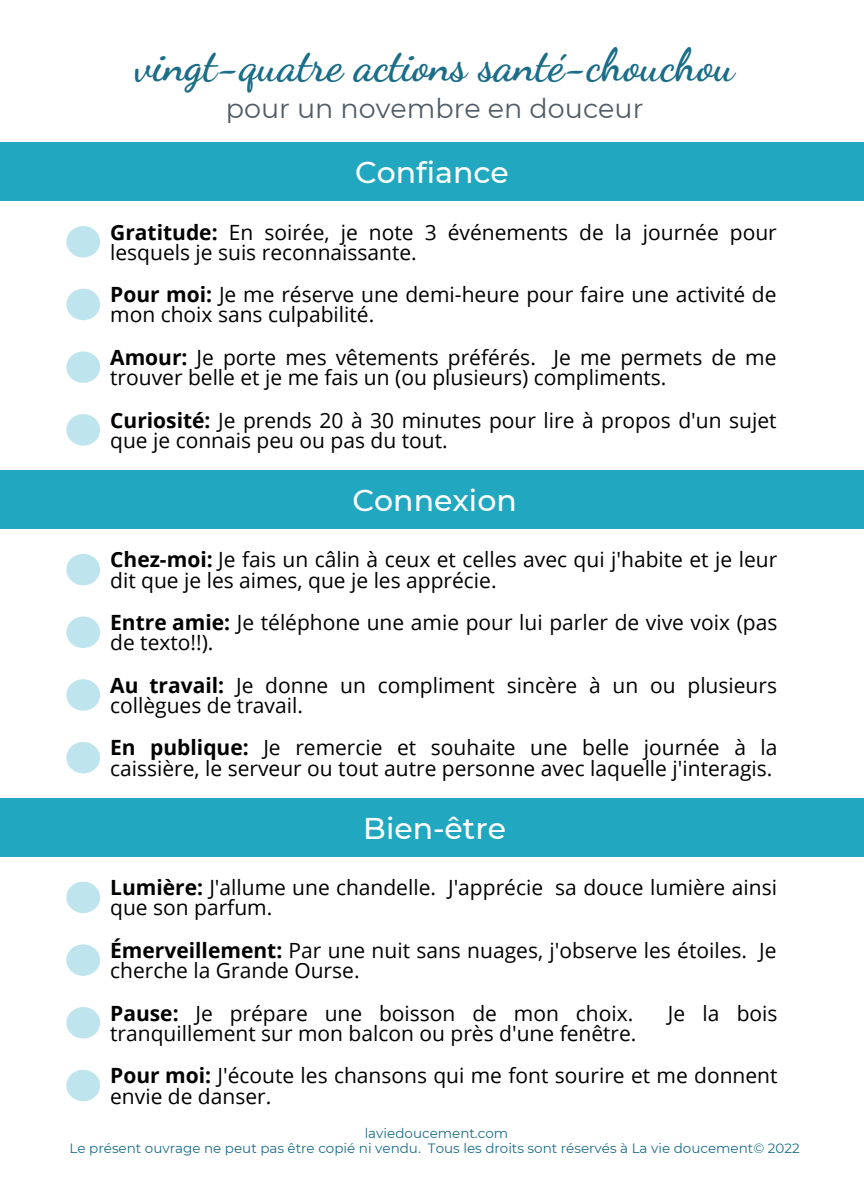
<style>
.page{position:relative;width:864px;height:1188px;background:#fff}
.page>*{position:absolute;margin:0;border:0;box-sizing:border-box;transform-origin:0 0}
.t1{font:700 45px "Dancing Script";color:#1b6d88}
.t2{font:500 30px "Montserrat";color:#fff}
.t3{font:27px "Montserrat";color:#505c68}
.t4{font:21px/20.2px "Open Sans";color:#000}
.t5{font:13.5px "Montserrat";color:#1b6d88}
.s1{font-weight:700}
</style>
<div class="page">
<div style="left:0;top:142px;width:864px;height:59px;background:#21a8c0"></div>
<div style="left:0;top:470px;width:864px;height:59px;background:#21a8c0"></div>
<div style="left:0;top:798px;width:864px;height:59px;background:#21a8c0"></div>
<div style="left:66px;top:226px;width:34px;height:32px;background:#bee5ee;border-radius:50%"></div>
<div style="left:66px;top:289px;width:34px;height:31px;background:#bee5ee;border-radius:50%"></div>
<div style="left:66px;top:351px;width:34px;height:32px;background:#bee5ee;border-radius:50%"></div>
<div style="left:66px;top:414px;width:34px;height:32px;background:#bee5ee;border-radius:50%"></div>
<div style="left:66px;top:554px;width:34px;height:31px;background:#bee5ee;border-radius:50%"></div>
<div style="left:66px;top:617px;width:34px;height:31px;background:#bee5ee;border-radius:50%"></div>
<div style="left:66px;top:679px;width:34px;height:32px;background:#bee5ee;border-radius:50%"></div>
<div style="left:66px;top:742px;width:34px;height:31px;background:#bee5ee;border-radius:50%"></div>
<div style="left:66px;top:882px;width:34px;height:31px;background:#bee5ee;border-radius:50%"></div>
<div style="left:66px;top:944px;width:34px;height:32px;background:#bee5ee;border-radius:50%"></div>
<div style="left:66px;top:1007px;width:34px;height:32px;background:#bee5ee;border-radius:50%"></div>
<div style="left:66px;top:1070px;width:34px;height:31px;background:#bee5ee;border-radius:50%"></div>
<h1 class="t1" style="left:135px;top:39px;width:601px">vingt-quatre actions santé-chouchou</h1>
<p class="t3" style="left:226px;top:92px;width:419px">pour un novembre en douceur</p>
<h2 class="t2" style="left:355px;top:154px;width:155px">Confiance</h2>
<p class="t4" style="left:110px;top:221px;width:668px"><span class="s1">Gratitude:</span> En soirée, je note 3 événements de la journée pour lesquels je suis reconnaissante.</p>
<p class="t4" style="left:110px;top:284px;width:668px"><span class="s1">Pour moi:</span> Je me réserve une demi-heure pour faire une activité de mon choix sans culpabilité.</p>
<p class="t4" style="left:110px;top:347px;width:668px"><span class="s1">Amour:</span> Je porte mes vêtements préférés. Je me permets de me trouver belle et je me fais un (ou plusieurs) compliments.</p>
<p class="t4" style="left:110px;top:409px;width:668px"><span class="s1">Curiosité:</span> Je prends 20 à 30 minutes pour lire à propos d'un sujet que je connais peu ou pas du tout.</p>
<h2 class="t2" style="left:353px;top:482px;width:166px">Connexion</h2>
<p class="t4" style="left:110px;top:549px;width:669px"><span class="s1">Chez-moi:</span> Je fais un câlin à ceux et celles avec qui j'habite et je leur dit que je les aimes, que je les apprécie.</p>
<p class="t4" style="left:110px;top:612px;width:669px"><span class="s1">Entre amie:</span> Je téléphone une amie pour lui parler de vive voix (pas de texto!!).</p>
<p class="t4" style="left:110px;top:674px;width:668px"><span class="s1">Au travail:</span> Je donne un compliment sincère à un ou plusieurs collègues de travail.</p>
<p class="t4" style="left:110px;top:737px;width:669px"><span class="s1">En publique:</span> Je remercie et souhaite une belle journée à la caissière, le serveur ou tout autre personne avec laquelle j'interagis.</p>
<h2 class="t2" style="left:363px;top:810px;width:144px">Bien-être</h2>
<p class="t4" style="left:110px;top:877px;width:668px"><span class="s1">Lumière:</span> J'allume une chandelle. J'apprécie sa douce lumière ainsi que son parfum.</p>
<p class="t4" style="left:110px;top:940px;width:668px"><span class="s1">Émerveillement:</span> Par une nuit sans nuages, j'observe les étoiles. Je cherche la Grande Ourse.</p>
<p class="t4" style="left:110px;top:1002px;width:525px"><span class="s1">Pause:</span> Je prépare une boisson de mon choix.</p>
<p class="t4" style="left:668px;top:1002px;width:111px">Je la bois</p>
<p class="t4" style="left:110px;top:1011px;width:669px;line-height:42.5px">tranquillement sur mon balcon ou près d'une fenêtre.<br><span class="s1">Pour moi:</span> J'écoute les chansons qui me font sourire et me donnent</p>
<p class="t4" style="left:110px;top:1085px;width:163px">envie de danser.</p>
<p class="t5" style="left:70px;top:1140px;width:732px">Le présent ouvrage ne peut pas être copié ni vendu. Tous les droits sont réservés à La vie doucement© 2022</p>
<p class="t5" style="left:365px;top:1125px;width:145px">laviedoucement.com</p>
</div>
